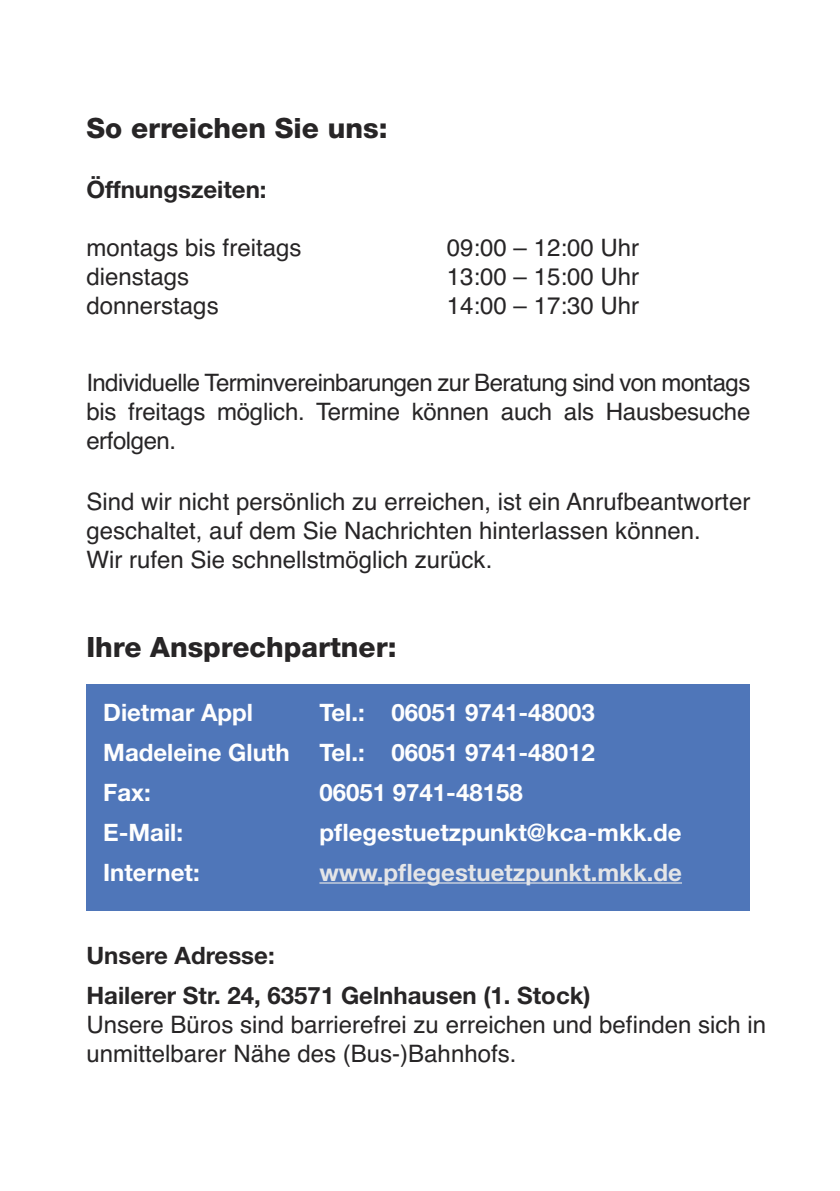
<style>
.page{position:relative;width:840px;height:1191px;background:#fff}
.page>*{position:absolute;margin:0;border:0;box-sizing:border-box;transform-origin:0 0}
.t1{font:800 28px "Helvetica Neue LT Std";color:#272526}
.t2{font:24px/28.8px "Helvetica";color:#272526}
.t3{font:700 24px/40px "Helvetica Neue LT Std";color:#fefefe;text-align:justify}
.t4{font:700 24px/39.6px "Helvetica Neue LT Std";color:#272526}
.t5{font:700 24px "Helvetica Neue LT Std";color:#e4e5e7}
</style>
<div class="page">
<div style="left:86px;top:684px;width:664px;height:226px;background:#4f76b9"></div>
<hr style="left:319px;top:882px;width:362px;height:1px;background:#e4e5e7">
<p class="t1" style="left:86px;top:118px;width:302px">So erreichen Sie uns:</p>
<p class="t4" style="left:86px;top:171px;width:182px">Öffnungszeiten:</p>
<p class="t2" style="left:86px;top:233px;width:216px">montags bis freitags</p>
<p class="t2" style="left:446px;top:233px;width:194px">09:00 – 12:00 Uhr</p>
<p class="t2" style="left:86px;top:262px;width:104px">dienstags</p>
<p class="t2" style="left:446px;top:262px;width:194px">13:00 – 15:00 Uhr</p>
<p class="t2" style="left:86px;top:291px;width:134px">donnerstags</p>
<p class="t2" style="left:446px;top:291px;width:194px">14:00 – 17:30 Uhr</p>
<p class="t2" style="left:86px;top:369px;width:665px;text-align:justify">Individuelle Terminvereinbarungen zur Beratung sind von montags bis freitags möglich. Termine können auch als Hausbesuche erfolgen.</p>
<p class="t2" style="left:86px;top:487px;width:665px">Sind wir nicht persönlich zu erreichen, ist ein Anrufbeantworter geschaltet, auf dem Sie Nachrichten hinterlassen können.<br>Wir rufen Sie schnellstmöglich zurück.</p>
<p class="t1" style="left:86px;top:636px;width:311px">Ihre Ansprechpartner:</p>
<p class="t3" style="left:103px;top:694px;width:493px;text-indent:216px">Tel.: 06051 9741-48003<br>Madeleine Gluth Tel.: 06051 9741-48012<br>Fax:</p>
<p class="t3" style="left:103px;top:694px;width:151px">Dietmar Appl</p>
<p class="t3" style="left:319px;top:774px;width:205px">06051 9741-48158</p>
<p class="t3" style="left:103px;top:814px;width:81px">E-Mail:</p>
<p class="t3" style="left:319px;top:814px;width:363px">pflegestuetzpunkt@kca-mkk.de</p>
<p class="t3" style="left:103px;top:854px;width:98px">Internet:</p>
<p class="t5" style="left:319px;top:863px;width:364px">www.pflegestuetzpunkt.mkk.de</p>
<p class="t4" style="left:86px;top:938px;width:505px">Unsere Adresse:<br>Hailerer Str. 24, 63571 Gelnhausen (1. Stock)</p>
<p class="t2" style="left:86px;top:1010px;width:681px">Unsere Büros sind barrierefrei zu erreichen und befinden sich in unmittelbarer Nähe des (Bus-)Bahnhofs.</p>
</div>
